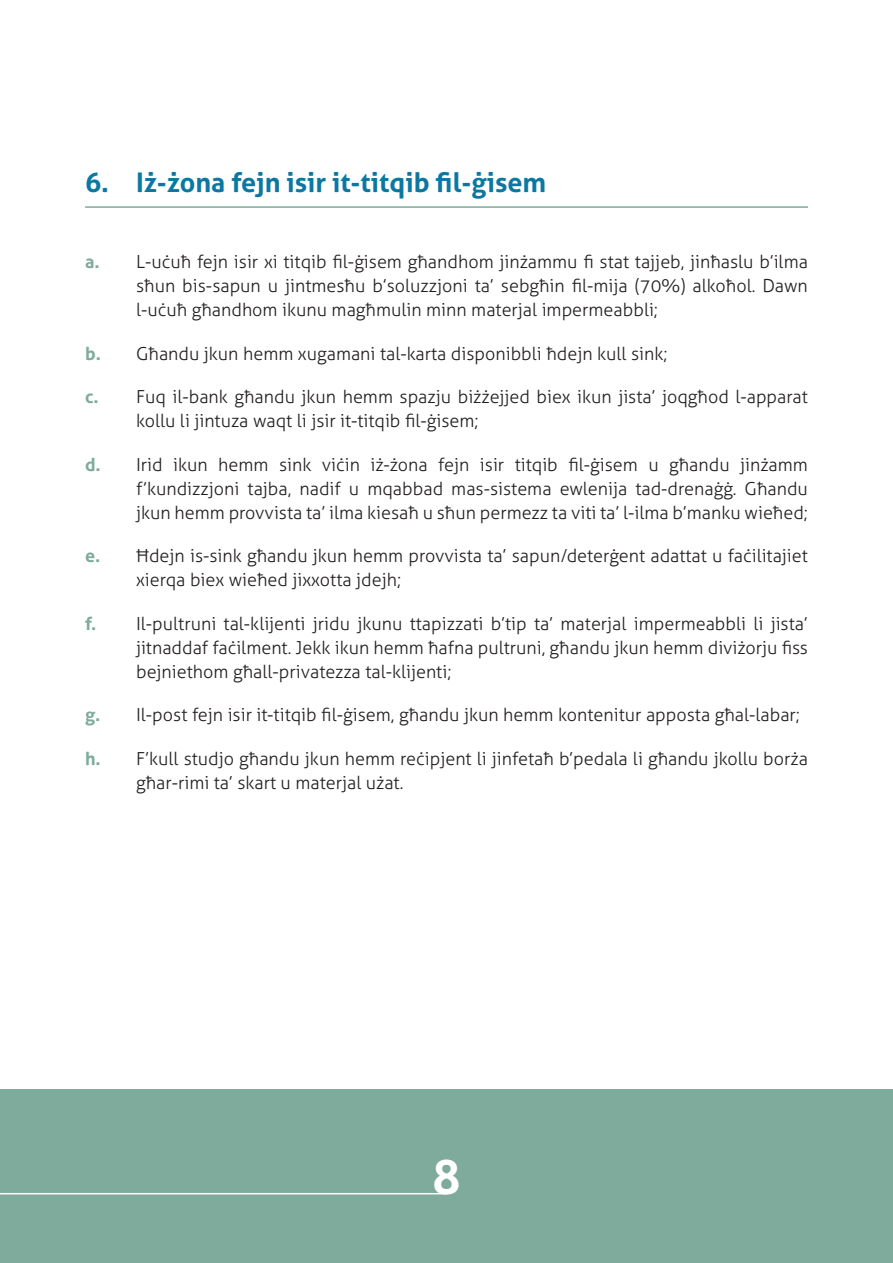
<style>
.page{position:relative;width:893px;height:1263px;background:#fff}
.page>*{position:absolute;margin:0;border:0;box-sizing:border-box;transform-origin:0 0}
.t1{font:700 48px "Aller";color:#fff}
.Normal__Web{font:700 27px "Aller";color:#0c78a2}
.Bullet{font:300 18px/24px "Aller";color:#231f20;text-align:justify}
.s1{font-weight:700;color:#7eab9b}
</style>
<div class="page">
<div style="left:0;top:1089px;width:893px;height:174px;background:#7eab9b"></div>
<hr style="left:85px;top:206px;width:723px;height:2px;background:#7eab9b">
<hr style="left:0;top:1193px;width:447px;height:1px;background:#fff">
<p class="Normal__Web" style="left:85px;top:166px;width:463px">6. Iż‑żona fejn isir it‑titqib fil‑ġisem</p>
<p class="Bullet" style="left:136px;top:250px;width:673px;text-indent:-51px"><span class="s1">a.</span> L‑uċuħ fejn isir xi titqib fil‑ġisem għandhom jinżammu fi stat tajjeb, jinħaslu b’ilma sħun bis‑sapun u jintmesħu b’soluzzjoni ta’ sebgħin fil‑mija (70%) alkoħol. Dawn l‑uċuħ għandhom ikunu magħmulin minn materjal impermeabbli;</p>
<p class="Bullet" style="left:85px;top:342px;width:584px"><span class="s1">b.</span> Għandu jkun hemm xugamani tal‑karta disponibbli ħdejn kull sink;</p>
<p class="Bullet" style="left:136px;top:385px;width:673px;text-indent:-51px"><span class="s1">c.</span> Fuq il‑bank għandu jkun hemm spazju biżżejjed biex ikun jista’ joqgħod l‑apparat kollu li jintuza waqt li jsir it‑titqib fil‑ġisem;</p>
<p class="Bullet" style="left:136px;top:453px;width:673px;text-indent:-51px"><span class="s1">d.</span> Irid ikun hemm sink viċin iż‑żona fejn isir titqib fil‑ġisem u għandu jinżamm f’kundizzjoni tajba, nadif u mqabbad mas‑sistema ewlenija tad‑drenaġġ. Għandu jkun hemm provvista ta’ ilma kiesaħ u sħun permezz ta viti ta’ l‑ilma b’manku wieħed;</p>
<p class="Bullet" style="left:136px;top:544px;width:673px;text-indent:-51px"><span class="s1">e.</span> Ħdejn is‑sink għandu jkun hemm provvista ta’ sapun/deterġent adattat u faċilitajiet xierqa biex wieħed jixxotta jdejh;</p>
<p class="Bullet" style="left:136px;top:612px;width:673px;text-indent:-51px"><span class="s1">f.</span> Il‑pultruni tal‑klijenti jridu jkunu ttapizzati b’tip ta’ materjal impermeabbli li jista’ jitnaddaf faċilment. Jekk ikun hemm ħafna pultruni, għandu jkun hemm diviżorju fiss bejniethom għall‑privatezza tal‑klijenti;</p>
<p class="Bullet" style="left:85px;top:703px;width:716px"><span class="s1">g.</span> Il‑post fejn isir it‑titqib fil‑ġisem, għandu jkun hemm kontenitur apposta għal‑labar;</p>
<p class="Bullet" style="left:136px;top:747px;width:673px;text-indent:-51px"><span class="s1">h.</span> F’kull studjo għandu jkun hemm reċipjent li jinfetaħ b’pedala li għandu jkollu borża għar‑rimi ta’ skart u materjal użat.</p>
<h1 class="t1" style="left:432px;top:1147px;width:30px">8</h1>
</div>
